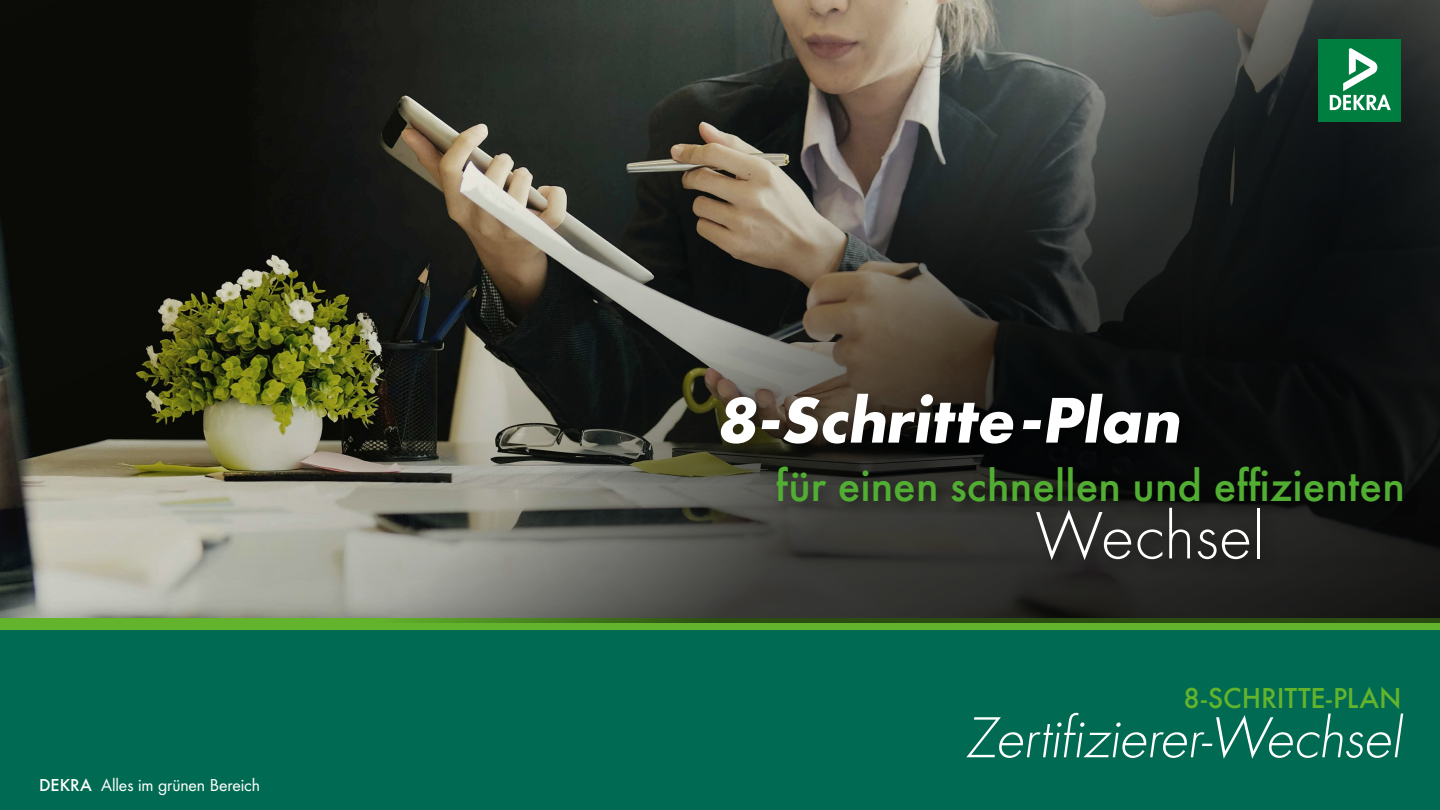
<style>
.page{position:relative;width:1440px;height:810px;background:#fff}
.page>*{position:absolute;margin:0;border:0;box-sizing:border-box;transform-origin:0 0}
.t1{font:300 69.53px "Futura";color:#fff}
.t2{font:700 66.97px "Futura PT";color:#fff}
.t3{font:300 60px "Futura";color:#fff}
.t4{font:500 46.5px "Futura";color:#52ae32}
.t5{font:500 30px "Futura";letter-spacing:-.005em;color:#64b32c}
.t6{font:18px "Futura Boo";letter-spacing:-.005em;color:#fff}
.s1{font-family:"Futura";font-weight:500}
</style>
<div class="page">
<div style="left:0;top:622px;width:1440px;height:188px;background:#006b52"></div>
<div style="left:0;top:618px;width:1440px;height:12px;background:#64b32c"></div>
<img style="left:0;top:0;width:1440px;height:623px">
<div style="left:1318px;top:39px;width:83px;height:82px;background:#007e40"></div>
<svg style="left:1330px;top:48px;width:61px;height:62px"></svg>
<div style="left:716px;top:388px;width:704px;height:188px;background:#000;opacity:.5"></div>
<p class="t6" style="left:39px;top:772px;width:223px"><span class="s1">DEKRA</span> Alles im grünen Bereich</p>
<h2 class="t2" style="left:716px;top:377px;width:477px">8-Schritte-Plan</h2>
<p class="t4" style="left:776px;top:450px;width:631px">für einen schnellen und effizienten</p>
<h1 class="t1" style="left:1035px;top:491px;width:231px">Wechsel</h1>
<p class="t5" style="left:1183px;top:675px;width:220px">8-SCHRITTE-PLAN</p>
<p class="t3" style="left:964px;top:699px;width:449px">Zertifizierer-Wechsel</p>
</div>
